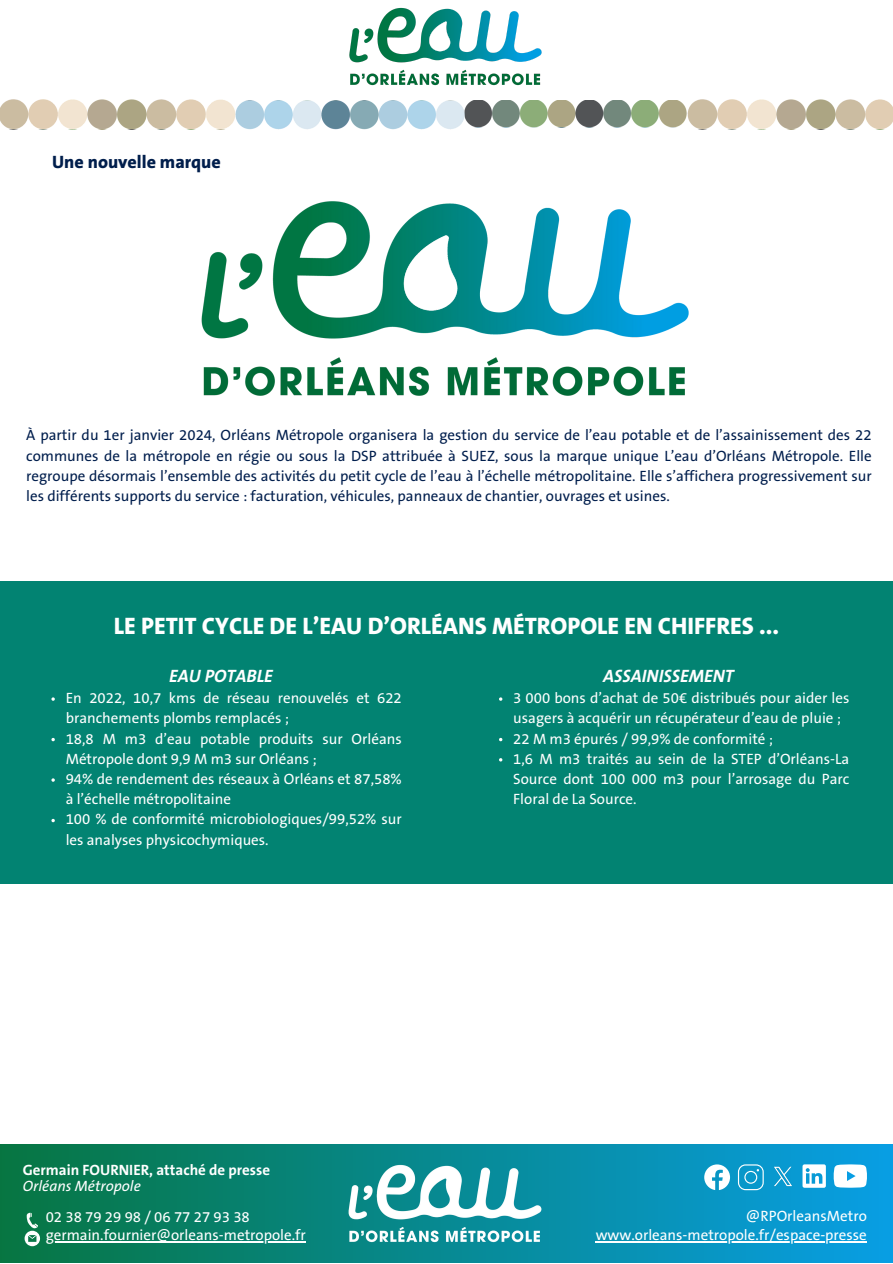
<style>
.page{position:relative;width:893px;height:1264px;background:#fff}
.page>*{position:absolute;margin:0;border:0;box-sizing:border-box;transform-origin:0 0}
.t1{font:800 24px "The Sans B W8";color:#fff}
.t2{font:800 18px "The Sans B W8";color:#001e4c}
.t3{font:italic 700 18px "The Sans B W7";color:#fefefe}
.t4{font:italic 700 18px "The Sans B W7";color:#fff}
.t5{font:15px/20.2px "The Sans B W5 Plain";color:#001e4d;text-align:justify}
.t6{font:15px/20.2px "The Sans B W5 Plain";color:#fff}
.t7{font:15px/20.2px "The Sans B W5 Plain";color:#fefefe}
.t8{font:700 15px "The Sans B W7";color:#fff}
.t9{font:italic 15px "The Sans B W5 Plain";color:#fff}
</style>
<div class="page">
<img style="left:0;top:99px;width:70px;height:30px">
<img style="left:828px;top:99px;width:64px;height:30px">
<div style="left:0;top:581px;width:892px;height:303px;background:#028372"></div>
<svg style="left:0;top:1144px;width:892px;height:118px;background:#0a8a91"></svg>
<hr style="left:46px;top:1241px;width:260px;height:1px;background:#fff">
<svg style="left:25px;top:1212px;width:15px;height:34px"></svg>
<svg style="left:704px;top:1164px;width:26px;height:26px"></svg>
<svg style="left:737px;top:1164px;width:26px;height:26px"></svg>
<svg style="left:802px;top:1164px;width:23px;height:23px"></svg>
<svg style="left:833px;top:1164px;width:33px;height:23px"></svg>
<img style="left:768px;top:1164px;width:29px;height:26px">
<img style="left:297px;top:1144px;width:299px;height:118px">
<img style="left:352px;top:7px;width:167px;height:28px">
<img style="left:70px;top:35px;width:758px;height:361px">
<svg style="left:51px;top:738px;width:4px;height:3px"></svg>
<svg style="left:51px;top:818px;width:4px;height:4px"></svg>
<hr style="left:595px;top:1240px;width:271px;height:1px;background:#fff">
<p class="t2" style="left:52px;top:155px;width:170px">Une nouvelle marque</p>
<p class="t5" style="left:26px;top:427px;width:846px">À partir du 1er janvier 2024, Orléans Métropole organisera la gestion du service de l’eau potable et de l’assainissement des 22 communes de la métropole en régie ou sous la DSP attribuée à SUEZ, sous la marque unique L’eau d’Orléans Métropole. Elle regroupe désormais l’ensemble des activités du petit cycle de l’eau à l’échelle métropolitaine. Elle s’affichera progressivement sur les différents supports du service : facturation, véhicules, panneaux de chantier, ouvrages et usines.</p>
<p class="t1" style="left:114px;top:616px;width:666px">LE PETIT CYCLE DE L’EAU D’ORLÉANS MÉTROPOLE EN CHIFFRES ...</p>
<p class="t4" style="left:169px;top:668px;width:105px">EAU POTABLE</p>
<p class="t6" style="left:66px;top:689px;width:337px">En 2022, 10,7 kms de réseau renouvelés et 622 branchements plombs remplacés ;</p>
<p class="t6" style="left:66px;top:729px;width:337px">18,8 M m3 d’eau potable produits sur Orléans<br>Métropole dont 9,9 M m3 sur Orléans ;</p>
<p class="t6" style="left:66px;top:770px;width:337px">94% de rendement des réseaux à Orléans et 87,58% à l’échelle métropolitaine</p>
<p class="t6" style="left:66px;top:810px;width:337px">100 % de conformité microbiologiques/99,52% sur les analyses physicochymiques.</p>
<p class="t3" style="left:603px;top:668px;width:132px">ASSAINISSEMENT</p>
<p class="t7" style="left:513px;top:689px;width:337px">3 000 bons d’achat de 50€ distribués pour aider les usagers à acquérir un récupérateur d’eau de pluie ;</p>
<p class="t7" style="left:513px;top:729px;width:261px">22 M m3 épurés / 99,9% de conformité ;</p>
<p class="t7" style="left:513px;top:750px;width:337px;text-align:justify">1,6 M m3 traités au sein de la STEP d’Orléans-La Source dont 100 000 m3 pour l’arrosage du Parc Floral de La Source.</p>
<p class="t8" style="left:23px;top:1164px;width:249px">Germain FOURNIER, attaché de presse</p>
<p class="t9" style="left:23px;top:1179px;width:120px">Orléans Métropole</p>
<p class="t6" style="left:46px;top:1208px;width:206px">0238792998/0677279338</p>
<p class="t6" style="left:46px;top:1226px;width:261px">germain.fournier@orleans-metropole.fr</p>
<p class="t6" style="left:745px;top:1207px;width:122px">@RPOrleansMetro</p>
<p class="t6" style="left:595px;top:1226px;width:273px">www.orleans-metropole.fr/espace-presse</p>
</div>
